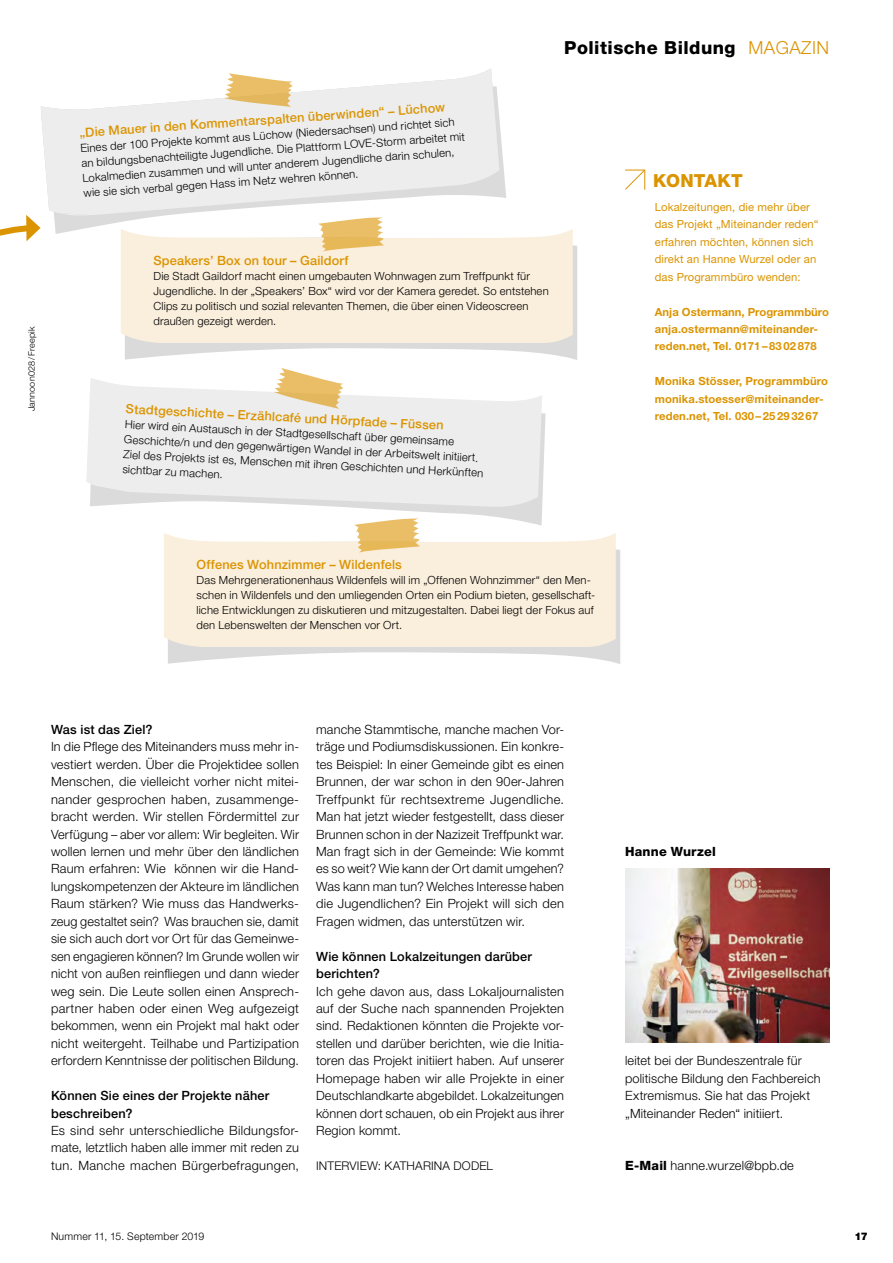
<style>
.page{position:relative;width:893px;height:1263px;background:#fff}
.page>*{position:absolute;margin:0;border:0;box-sizing:border-box;transform-origin:0 0}
.t1{font:800 18px "Helvetica Neue LT Std";letter-spacing:.025em;color:#000}
.t2{font:800 18px "Helvetica Neue LT Std";letter-spacing:.01em;color:#db9400}
.t3{font:300 12.75px/17.4px "Helvetica Neue LT Std";letter-spacing:.015em;color:#000;text-align:justify}
.t4{font:500 12.75px "Helvetica Neue LT Std";letter-spacing:.015em;color:#db9400}
.t5{font:500 12.75px/17.4px "Helvetica Neue LT Std";letter-spacing:.015em;color:#000}
.t6{font:800 12.75px "Helvetica Neue LT Std";letter-spacing:.015em;color:#000}
.t7{font:300 12px "Helvetica Neue LT Std";letter-spacing:.015em;color:#000}
.t8{font:300 11.25px/15px "Helvetica Neue LT Std";letter-spacing:.015em;color:#000}
.t9{font:700 11.25px/17.4px "Helvetica Neue LT Std";letter-spacing:.01em;color:#db9400}
.t10{font:11.25px/17.4px "Helvetica Neue LT Std";letter-spacing:.01em;color:#db9400}
.t11{font:300 10.5px "Helvetica Neue LT Std";letter-spacing:.02em;color:#000}
.t12{font:900 10.5px "Helvetica Neue LT Std";color:#000}
.t13{font:300 9px "Helvetica Neue LT Std";letter-spacing:.025em;color:#000}
.s1{font-weight:300;color:#db9400}
.s2{font-weight:800}
</style>
<div class="page">
<svg style="left:0;top:215px;width:41px;height:26px"></svg>
<svg style="left:125px;top:245px;width:452px;height:115px"></svg>
<img style="left:625px;top:868px;width:204px;height:175px">
<svg style="left:625px;top:169px;width:21px;height:21px"></svg>
<svg style="left:54px;top:117px;width:452px;height:117px"></svg>
<svg style="left:41px;top:68px;width:458px;height:147px;fill:#ededed"></svg>
<svg style="left:224px;top:73px;width:69px;height:34px"></svg>
<div style="left:121px;top:229px;width:452px;height:113px;background:#faeedc"></div>
<svg style="left:318px;top:217px;width:66px;height:34px;background:#edcb87"></svg>
<svg style="left:168px;top:549px;width:452px;height:115px"></svg>
<svg style="left:347px;top:413px;width:199px;height:113px"></svg>
<svg style="left:86px;top:378px;width:456px;height:129px;background:#eee"></svg>
<svg style="left:273px;top:368px;width:71px;height:41px"></svg>
<div style="left:164px;top:533px;width:452px;height:113px;background:#faeedc"></div>
<svg style="left:354px;top:518px;width:66px;height:34px;background:#edcc88"></svg>
<p class="t13" style="left:26px;top:411px;width:87px;rotate:-90deg">Jannoon028/Freepik</p>
<h1 class="t1" style="left:564px;top:37px;width:266px">Politische Bildung <span class="s1">MAGAZIN</span></h1>
<p class="t4" style="left:79px;top:125px;width:368px;rotate:-4deg">„Die Mauer in den Kommentarspalten überwinden“ – Lüchow</p>
<p class="t8" style="left:80px;top:140px;width:386px;rotate:-4deg">Eines der 100 Projekte kommt aus Lüchow (Niedersachsen) und richtet sich an bildungsbenachteiligte Jugendliche. Die Plattform LOVE-Storm arbeitet mit Lokalmedien zusammen und will unter anderem Jugendliche darin schulen, wie sie sich verbal gegen Hass im Netz wehren können.</p>
<p class="t4" style="left:153px;top:253px;width:197px">Speakers’ Box on tour – Gaildorf</p>
<p class="t8" style="left:153px;top:268px;width:397px">Die Stadt Gaildorf macht einen umgebauten Wohnwagen zum Treffpunkt für Jugendliche. In der „Speakers’ Box“ wird vor der Kamera geredet. So entstehen Clips zu politisch und sozial relevanten Themen, die über einen Videoscreen draußen gezeigt werden.</p>
<p class="t4" style="left:126px;top:401px;width:320px;rotate:3deg">Stadtgeschichte – Erzählcafé und Hörpfade – Füssen</p>
<p class="t8" style="left:125px;top:416px;width:362px;rotate:3deg">Hier wird ein Austausch in der Stadtgesellschaft über gemeinsame Geschichte/n und den gegenwärtigen Wandel in der Arbeitswelt initiiert.<br>Ziel des Projekts ist es, Menschen mit ihren Geschichten und Herkünften sichtbar zu machen.</p>
<h1 class="t2" style="left:653px;top:169px;width:91px">KONTAKT</h1>
<p class="t10" style="left:655px;top:198px;width:165px">Lokalzeitungen, die mehr über das Projekt „Miteinander reden“ erfahren möchten, können sich direkt an Hanne Wurzel oder an das Programmbüro wenden:</p>
<p class="t9" style="left:655px;top:303px;width:176px">Anja Ostermann, Programmbüro anja.ostermann@miteinander&shy;reden.net, Tel. 0171 – 83 02 878</p>
<p class="t9" style="left:655px;top:372px;width:175px">Monika Stösser, Programmbüro monika.stoesser@miteinander&shy;reden.net, Tel. 030 – 25 29 32 67</p>
<p class="t4" style="left:196px;top:557px;width:207px">Offenes Wohnzimmer – Wildenfels</p>
<p class="t8" style="left:196px;top:572px;width:400px">Das Mehrgenerationenhaus Wildenfels will im „Offenen Wohnzimmer“ den Men&shy;schen in Wildenfels und den umliegenden Orten ein Podium bieten, gesellschaft&shy;liche Entwicklungen zu diskutieren und mitzugestalten. Dabei liegt der Fokus auf den Lebenswelten der Menschen vor Ort.</p>
<p class="t5" style="left:51px;top:721px;width:103px">Was ist das Ziel?</p>
<p class="t3" style="left:51px;top:738px;width:250px">In die Pflege des Miteinanders muss mehr in&shy;vestiert werden. Über die Projektidee sollen Menschen, die vielleicht vorher nicht mitei&shy;nander gesprochen haben, zusammenge&shy;bracht werden. Wir stellen Fördermittel zur Verfügung – aber vor allem: Wir begleiten. Wir wollen lernen und mehr über den ländlichen Raum erfahren: Wie können wir die Hand&shy;lungskompetenzen der Akteure im ländlichen Raum stärken? Wie muss das Handwerks&shy;zeug gestaltet sein? Was brauchen sie, damit sie sich auch dort vor Ort für das Gemeinwe&shy;sen engagieren können? Im Grunde wollen wir nicht von außen reinfliegen und dann wieder weg sein. Die Leute sollen einen Ansprech&shy;partner haben oder einen Weg aufgezeigt bekommen, wenn ein Projekt mal hakt oder nicht weitergeht. Teilhabe und Partizipation erfordern Kenntnisse der politischen Bildung.</p>
<p class="t5" style="left:51px;top:1087px;width:220px">Können Sie eines der Projekte näher beschreiben?</p>
<p class="t3" style="left:51px;top:1121px;width:250px">Es sind sehr unterschiedliche Bildungsfor&shy;mate, letztlich haben alle immer mit reden zu tun. Manche machen Bürgerbefragungen,</p>
<p class="t3" style="left:316px;top:720px;width:250px">manche Stammtische, manche machen Vor&shy;träge und Podiumsdiskussionen. Ein konkre&shy;tes Beispiel: In einer Gemeinde gibt es einen Brunnen, der war schon in den 90er-Jahren Treffpunkt für rechtsextreme Jugendliche.<br>Man hat jetzt wieder festgestellt, dass dieser Brunnen schon in der Nazizeit Treffpunkt war.<br>Man fragt sich in der Gemeinde: Wie kommt es so weit? Wie kann der Ort damit umgehen?<br>Was kann man tun? Welches Interesse haben die Jugendlichen? Ein Projekt will sich den Fragen widmen, das unterstützen wir.</p>
<p class="t5" style="left:316px;top:947px;width:217px">Wie können Lokalzeitungen darüber berichten?</p>
<p class="t3" style="left:316px;top:982px;width:250px">Ich gehe davon aus, dass Lokaljournalisten auf der Suche nach spannenden Projekten sind. Redaktionen könnten die Projekte vor&shy;stellen und darüber berichten, wie die Initia&shy;toren das Projekt initiiert haben. Auf unserer Homepage haben wir alle Projekte in einer Deutschlandkarte abgebildet. Lokalzeitungen können dort schauen, ob ein Projekt aus ihrer Region kommt.</p>
<p class="t7" style="left:316px;top:1158px;width:178px">INTERVIEW: KATHARINA DODEL</p>
<p class="t6" style="left:625px;top:844px;width:92px">Hanne Wurzel</p>
<p class="t3" style="left:625px;top:1052px;width:197px;text-align:left">leitet bei der Bundeszentrale für politische Bildung den Fachbereich Extremismus. Sie hat das Projekt „Miteinander Reden“ initiiert.</p>
<p class="t3" style="left:625px;top:1156px;width:170px"><span class="s2">E-Mail</span> hanne.wurzel@bpb.de</p>
<p class="t11" style="left:51px;top:1229px;width:155px">Nummer 11, 15. September 2019</p>
<p class="t12" style="left:854px;top:1230px;width:15px">17</p>
</div>
